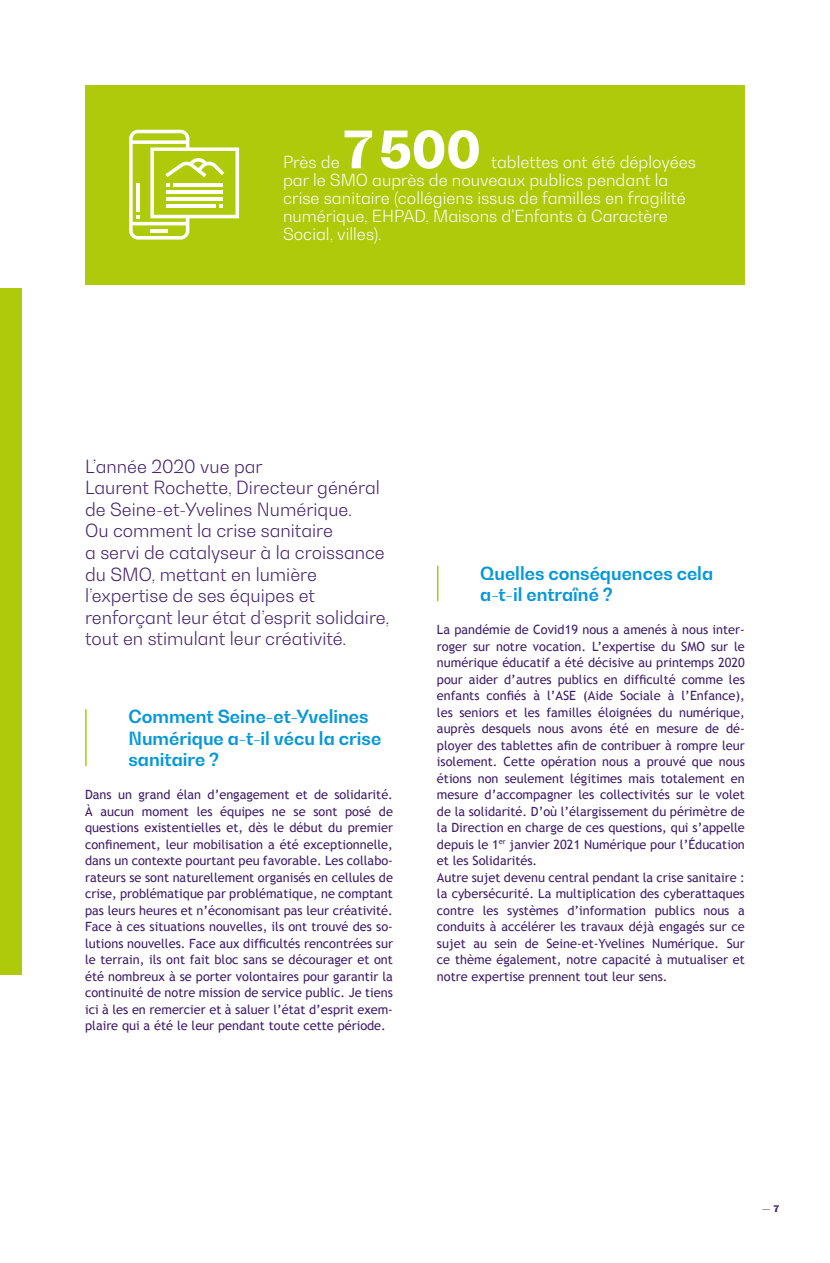
<style>
.page{position:relative;width:830px;height:1263px;background:#fff}
.page>*{position:absolute;margin:0;border:0;box-sizing:border-box;transform-origin:0 0}
.t1{font:800 51px "Bw Gradual";color:#fff}
.t2{font:300 18px/21.6px "Bw Gradual";color:#3f1e69}
.t3{font:700 18px/21.6px "Bw Gradual";color:#0698d6}
.t4{font:300 16.5px/18px "Bw Gradual";color:#fff}
.t5{font:12.75px/16.5px "Trebuchet MS";color:#3f1e69;text-align:justify}
.t6{font:900 9px "Bw Gradual";color:#3f1e69}
</style>
<div class="page">
<div style="left:0;top:289px;width:21px;height:686px;background:#afca0b"></div>
<hr style="left:85px;top:709px;width:2px;height:57px;background:#afca0b">
<hr style="left:437px;top:566px;width:1px;height:35px;background:#afca0b">
<div style="left:85px;top:85px;width:659px;height:199px;background:#afca0b"></div>
<svg style="left:129px;top:130px;width:110px;height:110px"></svg>
<hr style="left:136px;top:183px;width:4px;height:28px;background:#fff">
<h1 class="t1" style="left:344px;top:116px;width:138px">7500</h1>
<p class="t4" style="left:283px;top:153px;width:414px;text-indent:208px">tablettes ont été déployées par le SMO auprès de nouveaux publics pendant la crise sanitaire (collégiens issus de familles en fragilité numérique, EHPAD, Maisons d'Enfants à Caractère Social, villes).</p>
<p class="t4" style="left:283px;top:153px;width:58px">Près de</p>
<p class="t2" style="left:85px;top:455px;width:305px">L’année 2020 vue par<br>Laurent Rochette, Directeur général de Seine-et-Yvelines Numérique.<br>Ou comment la crise sanitaire<br>a servi de catalyseur à la croissance du SMO, mettant en lumière l’expertise de ses équipes et renforçant leur état d’esprit solidaire, tout en stimulant leur créativité.</p>
<h2 class="t3" style="left:128px;top:705px;width:254px">Comment Seine-et-Yvelines<br>Numérique a-t-il vécu la crise sanitaire ?</h2>
<p class="t5" style="left:85px;top:787px;width:309px">Dans un grand élan d’engagement et de solidarité.<br>À aucun moment les équipes ne se sont posé de questions existentielles et, dès le début du premier confinement, leur mobilisation a été exceptionnelle, dans un contexte pourtant peu favorable. Les collabo&shy;rateurs se sont naturellement organisés en cellules de crise, problématique par problématique, ne comptant pas leurs heures et n’économisant pas leur créativité.<br>Face à ces situations nouvelles, ils ont trouvé des so&shy;lutions nouvelles. Face aux difficultés rencontrées sur le terrain, ils ont fait bloc sans se décourager et ont été nombreux à se porter volontaires pour garantir la continuité de notre mission de service public. Je tiens ici à les en remercier et à saluer l’état d’esprit exem&shy;plaire qui a été le leur pendant toute cette période.</p>
<h2 class="t3" style="left:480px;top:562px;width:234px">Quelles conséquences cela a-t-il entraîné ?</h2>
<p class="t5" style="left:437px;top:622px;width:309px;text-align:left">La pandémie de Covid19 nous a amenés à nous inter&shy;roger sur notre vocation. L’expertise du SMO sur le numérique éducatif a été décisive au printemps 2020 pour aider d’autres publics en difficulté comme les enfants confiés à l’ASE (Aide Sociale à l’Enfance), les seniors et les familles éloignées du numérique, auprès desquels nous avons été en mesure de dé&shy;ployer des tablettes afin de contribuer à rompre leur isolement. Cette opération nous a prouvé que nous étions non seulement légitimes mais totalement en mesure d’accompagner les collectivités sur le volet de la solidarité. D’où l’élargissement du périmètre de la Direction en charge de ces questions, qui s’appelle depuis le 1<sup>er</sup> janvier 2021 Numérique pour l’Éducation et les Solidarités.<br>Autre sujet devenu central pendant la crise sanitaire : la cybersécurité. La multiplication des cyberattaques contre les systèmes d’information publics nous a conduits à accélérer les travaux déjà engagés sur ce sujet au sein de Seine-et-Yvelines Numérique. Sur ce thème également, notre capacité à mutualiser et notre expertise prennent tout leur sens.</p>
<p class="t6" style="left:761px;top:1202px;width:18px">— 7</p>
</div>
